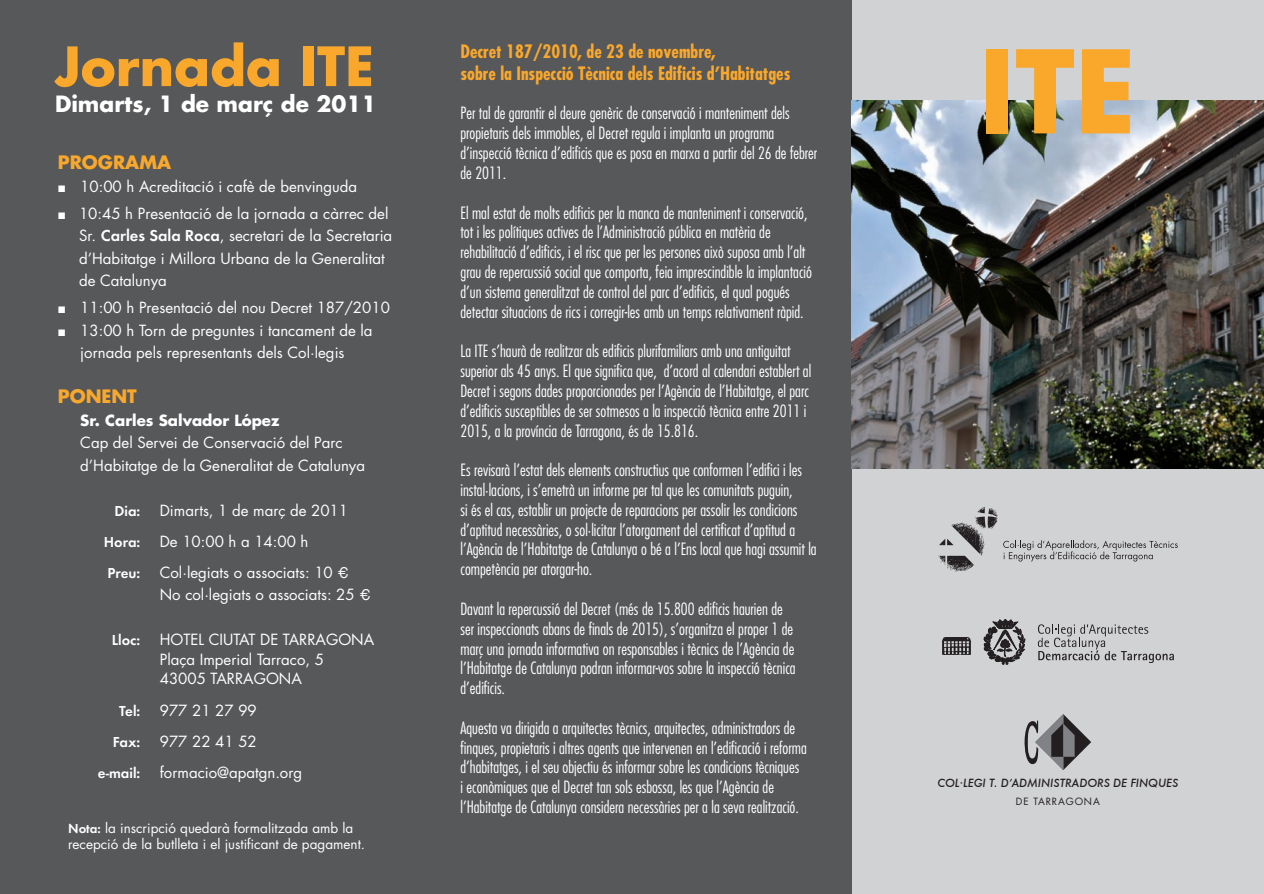
<style>
.page{position:relative;width:1264px;height:894px;background:#fff}
.page>*{position:absolute;margin:0;border:0;box-sizing:border-box;transform-origin:0 0}
.t1{font:700 111.6px "Futura";color:#faa82c}
.t2{font:700 52.65px "Futura";color:#faa82c}
.t3{font:700 21.75px "Futura";color:#fff}
.t4{font:700 condensed 18px/21.6px "Futura";color:#faa82c}
.t5{font:700 18px "Futura";color:#faa82c}
.t6{font:300 condensed 16.5px/19.8px "Futura";color:#fff}
.t7{font:15px/22.5px "Futura";color:#fff}
.t8{font:600 15px "Futura";color:#fff}
.t9{font:700 15px "Futura";color:#fff}
.t10{font:13.5px/16.2px "Futura";color:#fff}
.t11{font:italic 500 11.1px "Futura";color:#231f20}
.t12{font:9.75px "Futura";letter-spacing:.09em;color:#231f20}
.s1{font-weight:600;font-size:16.5px}
.s2{font-family:"Helvetica"}
.s3{font-weight:600}
</style>
<div class="page">
<div style="left:852px;top:0;width:412px;height:893px;background:#d1d2d4"></div>
<div style="left:0;top:0;width:852px;height:893px;background:#57585a"></div>
<img style="left:852px;top:100px;width:412px;height:368px">
<svg style="left:938px;top:506px;width:240px;height:65px"></svg>
<svg style="left:1024px;top:714px;width:67px;height:55px"></svg>
<svg style="left:1038px;top:624px;width:136px;height:38px"></svg>
<svg style="left:942px;top:637px;width:29px;height:17px"></svg>
<svg style="left:984px;top:619px;width:41px;height:46px"></svg>
<h2 class="t2" style="left:55px;top:30px;width:321px">Jornada ITE</h2>
<h3 class="t3" style="left:55px;top:89px;width:323px">Dimarts, 1 de març de 2011</h3>
<p class="t5" style="left:58px;top:150px;width:115px">PROGRAMA</p>
<p class="t7" style="left:79px;top:173px;width:311px;line-height:26.7px">10:00 h Acreditació i cafè de benvinguda<br>10:45 h Presentació de la jornada a càrrec del</p>
<p class="t7" style="left:79px;top:224px;width:315px">Sr. <span class="s1">Carles Sala Roca</span>, secretari de la Secretaria d’Habitatge i Millora Urbana de la Generalitat de Catalunya</p>
<p class="t7" style="left:80px;top:296px;width:311px">11:00 h Presentació del nou Decret 187/2010<br>13:00 h Torn de preguntes i tancament de la jornada pels representants dels Col·legis</p>
<p class="t5" style="left:58px;top:384px;width:81px">PONENT</p>
<p class="t9" style="left:80px;top:409px;width:201px">Sr. Carles Salvador López</p>
<p class="t7" style="left:80px;top:431px;width:286px">Cap del Servei de Conservació del Parc d’Habitatge de la Generalitat de Catalunya</p>
<p class="t8" style="left:114px;top:501px;width:27px">Dia:</p>
<p class="t7" style="left:160px;top:498px;width:190px">Dimarts, 1 de març de 2011</p>
<p class="t8" style="left:104px;top:532px;width:38px">Hora:</p>
<p class="t7" style="left:160px;top:529px;width:150px">De 10:00 h a 14:00 h</p>
<p class="t8" style="left:107px;top:563px;width:34px">Preu:</p>
<p class="t7" style="left:160px;top:560px;width:212px">Col·legiats o associats: 10 <span class="s2">€<br></span>No col·legiats o associats: 25 <span class="s2">€</span></p>
<p class="t8" style="left:112px;top:631px;width:30px">Lloc:</p>
<p class="t7" style="left:160px;top:629px;width:216px;line-height:19.5px">HOTEL CIUTAT DE TARRAGONA<br>Plaça Imperial Tarraco, 5<br>43005 TARRAGONA</p>
<p class="t8" style="left:119px;top:701px;width:23px">Tel:</p>
<p class="t7" style="left:160px;top:698px;width:99px">977 21 27 99</p>
<p class="t8" style="left:113px;top:732px;width:29px">Fax:</p>
<p class="t7" style="left:160px;top:729px;width:99px">977 22 41 52</p>
<p class="t8" style="left:98px;top:763px;width:44px">e-mail:</p>
<p class="t7" style="left:160px;top:760px;width:144px">formacio@apatgn.org</p>
<p class="t10" style="left:68px;top:819px;width:299px"><span class="s3">Nota:</span> la inscripció quedarà formalitzada amb la recepció de la butlleta i el justificant de pagament.</p>
<p class="t4" style="left:460px;top:41px;width:331px">Decret 187/2010, de 23 de novembre,<br>sobre la Inspecció Tècnica dels Edificis d’Habitatges</p>
<p class="t6" style="left:460px;top:103px;width:358px">Per tal de garantir el deure genèric de conservació i manteniment dels propietaris dels immobles, el Decret regula i implanta un programa d’inspecció tècnica d’edificis que es posa en marxa a partir del 26 de febrer de 2011.</p>
<p class="t6" style="left:460px;top:202px;width:353px">El mal estat de molts edificis per la manca de manteniment i conservació, tot i les polítiques actives de l’Administració pública en matèria de rehabilitació d’edificis, i el risc que per les persones això suposa amb l’alt grau de repercussió social que comporta, feia imprescindible la implantació d’un sistema generalitzat de control del parc d’edificis, el qual pogués detectar situacions de rics i corregir-les amb un temps relativament ràpid.</p>
<p class="t6" style="left:460px;top:341px;width:352px">La ITE s’haurà de realitzar als edificis plurifamiliars amb una antiguitat superior als 45 anys. El que significa que, d’acord al calendari establert al Decret i segons dades proporcionades per l’Agència de l’Habitatge, el parc d’edificis susceptibles de ser sotmesos a la inspecció tècnica entre 2011 i 2015, a la província de Tarragona, és de 15.816.</p>
<p class="t6" style="left:460px;top:459px;width:358px">Es revisarà l’estat dels elements constructius que conformen l’edifici i les instal·lacions, i s’emetrà un informe per tal que les comunitats puguin,<br>si és el cas, establir un projecte de reparacions per assolir les condicions d’aptitud necessàries, o sol·licitar l’atorgament del certificat d’aptitud a l’Agència de l’Habitatge de Catalunya o bé a l’Ens local que hagi assumit la competència per atorgar-ho.</p>
<p class="t6" style="left:460px;top:598px;width:337px">Davant la repercussió del Decret (més de 15.800 edificis haurien de ser inspeccionats abans de finals de 2015), s’organitza el proper 1 de març una jornada informativa on responsables i tècnics de l’Agència de l’Habitatge de Catalunya podran informar-vos sobre la inspecció tècnica d’edificis.</p>
<p class="t6" style="left:460px;top:717px;width:348px">Aquesta va dirigida a arquitectes tècnics, arquitectes, administradors de finques, propietaris i altres agents que intervenen en l’edificació i reforma d’habitatges, i el seu objectiu és informar sobre les condicions tècniques<br>i econòmiques que el Decret tan sols esbossa, les que l’Agència de l’Habitatge de Catalunya considera necessàries per a la seva realització.</p>
<h1 class="t1" style="left:979px;top:14px;width:158px">ITE</h1>
<p class="t11" style="left:938px;top:775px;width:242px">COL·LEGI T. D’ADMINISTRADORS DE FINQUES</p>
<p class="t12" style="left:1016px;top:794px;width:85px">DE TARRAGONA</p>
</div>
